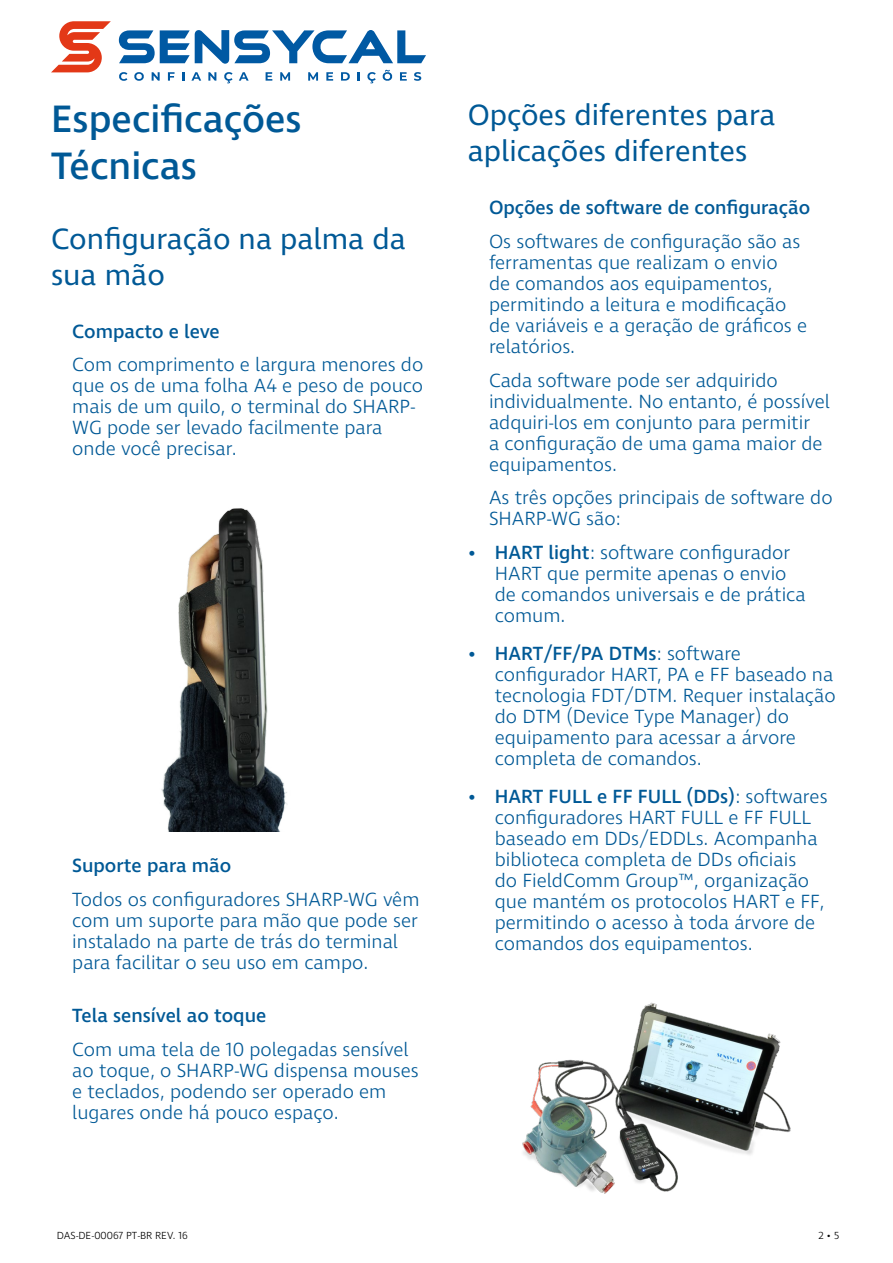
<style>
.page{position:relative;width:893px;height:1263px;background:#fff}
.page>*{position:absolute;margin:0;border:0;box-sizing:border-box;transform-origin:0 0}
.t1{font:500 39px/46.8px "Ingra";color:#005996}
.t2{font:30px/36px "Ingra";color:#005996}
.t3{font:300 19.5px/21px "Ingra";color:#005996}
.t4{font:500 19.5px "Ingra";color:#005996}
.t5{font:300 10.5px "Ingra";color:#000}
.s1{font-weight:500}
</style>
<div class="page">
<svg style="left:119px;top:72px;width:8px;height:9px"></svg>
<svg style="left:134px;top:72px;width:10px;height:9px"></svg>
<svg style="left:152px;top:72px;width:8px;height:9px"></svg>
<svg style="left:168px;top:72px;width:7px;height:9px"></svg>
<svg style="left:182px;top:72px;width:2px;height:9px"></svg>
<svg style="left:191px;top:72px;width:10px;height:9px"></svg>
<svg style="left:208px;top:72px;width:8px;height:9px"></svg>
<svg style="left:224px;top:72px;width:9px;height:11px"></svg>
<svg style="left:239px;top:72px;width:10px;height:9px"></svg>
<svg style="left:266px;top:72px;width:6px;height:9px"></svg>
<svg style="left:280px;top:72px;width:10px;height:9px"></svg>
<svg style="left:308px;top:72px;width:10px;height:9px"></svg>
<svg style="left:326px;top:72px;width:7px;height:9px"></svg>
<svg style="left:341px;top:72px;width:9px;height:9px"></svg>
<svg style="left:358px;top:72px;width:2px;height:9px"></svg>
<svg style="left:367px;top:72px;width:9px;height:11px"></svg>
<svg style="left:382px;top:70px;width:10px;height:11px"></svg>
<svg style="left:400px;top:72px;width:7px;height:9px"></svg>
<svg style="left:414px;top:72px;width:7px;height:9px"></svg>
<svg style="left:119px;top:30px;width:307px;height:34px"></svg>
<svg style="left:51px;top:21px;width:60px;height:51px"></svg>
<img style="left:161px;top:508px;width:127px;height:324px">
<img style="left:522px;top:1002px;width:269px;height:192px">
<h1 class="t1" style="left:51px;top:97px;width:252px">Especificações<br>Técnicas</h1>
<h2 class="t2" style="left:51px;top:222px;width:356px">Configuração na palma da sua mão</h2>
<p class="t4" style="left:72px;top:319px;width:149px">Compacto e leve</p>
<p class="t3" style="left:72px;top:355px;width:352px">Com comprimento e largura menores do que os de uma folha A4 e peso de pouco mais de um quilo, o terminal do SHARP-<br>WG pode ser levado facilmente para onde você precisar.</p>
<p class="t4" style="left:72px;top:853px;width:161px">Suporte para mão</p>
<p class="t3" style="left:72px;top:890px;width:349px">Todos os configuradores SHARP-WG vêm com um suporte para mão que pode ser instalado na parte de trás do terminal para facilitar o seu uso em campo.</p>
<p class="t4" style="left:72px;top:1003px;width:196px">Tela sensível ao toque</p>
<p class="t3" style="left:72px;top:1040px;width:348px">Com uma tela de 10 polegadas sensível ao toque, o SHARP-WG dispensa mouses e teclados, podendo ser operado em lugares onde há pouco espaço.</p>
<h2 class="t2" style="left:468px;top:98px;width:309px">Opções diferentes para aplicações diferentes</h2>
<p class="t4" style="left:489px;top:195px;width:323px">Opções de software de configuração</p>
<p class="t3" style="left:489px;top:232px;width:320px">Os softwares de configuração são as ferramentas que realizam o envio<br>de comandos aos equipamentos, permitindo a leitura e modificação de variáveis e a geração de gráficos e relatórios.</p>
<p class="t3" style="left:489px;top:370px;width:342px">Cada software pode ser adquirido individualmente. No entanto, é possível adquiri-los em conjunto para permitir<br>a configuração de uma gama maior de equipamentos.</p>
<p class="t3" style="left:489px;top:488px;width:345px">As três opções principais de software do<br>SHARP-WG são:</p>
<p class="t3" style="left:495px;top:543px;width:313px;text-indent:-27px"><span class="s1">• HART light</span>: software configurador<br>HART que permite apenas o envio de comandos universais e de prática comum.</p>
<p class="t3" style="left:495px;top:644px;width:342px;text-indent:-27px"><span class="s1">• HART/FF/PA DTMs</span>: software configurador HART, PA e FF baseado na tecnologia FDT/DTM. Requer instalação do DTM (Device Type Manager) do equipamento para acessar a árvore completa de comandos.</p>
<p class="t3" style="left:495px;top:787px;width:334px;text-indent:-27px"><span class="s1">• HART FULL e FF FULL (DDs)</span>: softwares configuradores HART FULL e FF FULL baseado em DDs/EDDLs. Acompanha biblioteca completa de DDs oficiais<br>do FieldComm Group™, organização que mantém os protocolos HART e FF, permitindo o acesso à toda árvore de comandos dos equipamentos.</p>
<p class="t5" style="left:57px;top:1229px;width:132px">DAS-DE-00067 PT-BR REV. 16</p>
<p class="t5" style="left:819px;top:1229px;width:22px">2 • 5</p>
</div>
